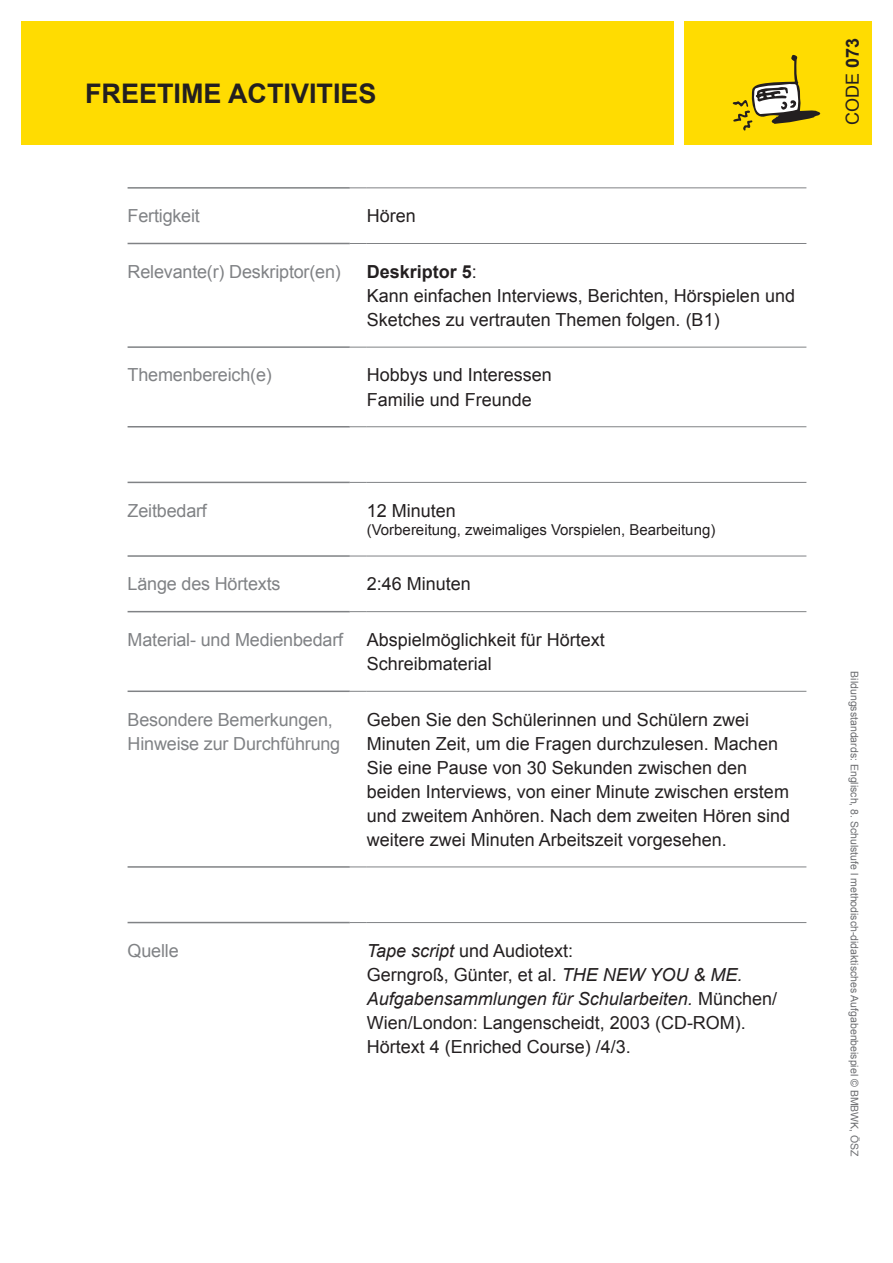
<style>
.page{position:relative;width:893px;height:1263px;background:#fff}
.page>*{position:absolute;margin:0;border:0;box-sizing:border-box;transform-origin:0 0}
.t1{font:700 27px "Arial";color:#231f20}
.t2{font:18px/24px "Arial";color:#231f20}
.t3{font:18px/24px "Arial";letter-spacing:-.01em;color:#808285}
.t4{font:15px "Arial";color:#231f20}
.t5{font:10.5px "Arial";color:#6c6d70}
.s1{font-weight:700}
.s2{font-style:italic}
</style>
<div class="page">
<div style="left:685px;top:21px;width:187px;height:124px;background:#ffdc01"></div>
<div style="left:21px;top:21px;width:652px;height:124px;background:#ffdc01"></div>
<svg style="left:733px;top:55px;width:87px;height:76px"></svg>
<hr style="left:128px;top:187px;width:222px;height:2px;background:#808285">
<hr style="left:128px;top:243px;width:222px;height:1px;background:#808285">
<hr style="left:128px;top:346px;width:222px;height:2px;background:#808285">
<hr style="left:128px;top:426px;width:222px;height:1px;background:#808285">
<hr style="left:128px;top:482px;width:222px;height:1px;background:#808285">
<hr style="left:128px;top:555px;width:222px;height:2px;background:#808285">
<hr style="left:128px;top:611px;width:222px;height:1px;background:#808285">
<hr style="left:128px;top:690px;width:222px;height:2px;background:#808285">
<hr style="left:128px;top:866px;width:222px;height:2px;background:#808285">
<hr style="left:128px;top:922px;width:222px;height:1px;background:#808285">
<svg style="left:350px;top:188px;width:17px;height:1px"></svg>
<hr style="left:367px;top:188px;width:439px;height:1px;background:#808285">
<svg style="left:350px;top:243px;width:17px;height:1px"></svg>
<hr style="left:367px;top:243px;width:439px;height:1px;background:#808285">
<svg style="left:350px;top:347px;width:17px;height:1px"></svg>
<hr style="left:367px;top:347px;width:439px;height:1px;background:#808285">
<svg style="left:350px;top:426px;width:17px;height:1px"></svg>
<hr style="left:367px;top:426px;width:439px;height:1px;background:#808285">
<svg style="left:350px;top:482px;width:17px;height:1px"></svg>
<hr style="left:367px;top:482px;width:439px;height:1px;background:#808285">
<svg style="left:350px;top:556px;width:17px;height:1px"></svg>
<hr style="left:367px;top:556px;width:439px;height:1px;background:#808285">
<svg style="left:350px;top:611px;width:17px;height:1px"></svg>
<hr style="left:367px;top:611px;width:439px;height:1px;background:#808285">
<svg style="left:350px;top:691px;width:17px;height:1px"></svg>
<hr style="left:367px;top:691px;width:439px;height:1px;background:#808285">
<svg style="left:350px;top:867px;width:17px;height:1px"></svg>
<hr style="left:367px;top:867px;width:439px;height:1px;background:#808285">
<svg style="left:350px;top:922px;width:17px;height:1px"></svg>
<hr style="left:367px;top:922px;width:439px;height:1px;background:#808285">
<h1 class="t1" style="left:85px;top:76px;width:293px">FREETIME ACTIVITIES</h1>
<p class="t3" style="left:128px;top:204px;width:74px">Fertigkeit</p>
<p class="t2" style="left:367px;top:204px;width:51px">Hören</p>
<p class="t3" style="left:128px;top:260px;width:215px">Relevante(r) Deskriptor(en)</p>
<p class="t2" style="left:367px;top:260px;width:430px"><span class="s1">Deskriptor 5</span>:<br>Kann einfachen Interviews, Berichten, Hörspielen und<br>Sketches zu vertrauten Themen folgen. (B1)</p>
<p class="t3" style="left:128px;top:363px;width:146px">Themenbereich(e)</p>
<p class="t2" style="left:367px;top:363px;width:187px">Hobbys und Interessen<br>Familie und Freunde</p>
<p class="t3" style="left:128px;top:499px;width:81px">Zeitbedarf</p>
<p class="t2" style="left:367px;top:499px;width:91px">12 Minuten</p>
<p class="t4" style="left:367px;top:520px;width:350px">(Vorbereitung, zweimaliges Vorspielen, Bearbeitung)</p>
<p class="t3" style="left:128px;top:572px;width:155px">Länge des Hörtexts</p>
<p class="t2" style="left:367px;top:572px;width:106px">2:46 Minuten</p>
<p class="t3" style="left:128px;top:628px;width:217px">Material- und Medienbedarf</p>
<p class="t2" style="left:367px;top:628px;width:240px">Abspielmöglichkeit für Hörtext<br>Schreibmaterial</p>
<p class="t3" style="left:128px;top:707px;width:214px">Besondere Bemerkungen,<br>Hinweise zur Durchführung</p>
<p class="t2" style="left:367px;top:707px;width:425px">Geben Sie den Schülerinnen und Schülern zwei Minuten Zeit, um die Fragen durchzulesen. Machen Sie eine Pause von 30 Sekunden zwischen den beiden Interviews, von einer Minute zwischen erstem und zweitem Anhören. Nach dem zweiten Hören sind weitere zwei Minuten Arbeitszeit vorgesehen.</p>
<p class="t3" style="left:128px;top:939px;width:53px">Quelle</p>
<p class="t2" style="left:367px;top:939px;width:412px"><span class="s2">Tape script</span> und Audiotext:<br>Gerngroß, Günter, et al. <span class="s2">THE NEW YOU &amp; ME.<br>Aufgabensammlungen für Schularbeiten.</span> München/ Wien/London: Langenscheidt, 2003 (CD-ROM).<br>Hörtext 4 (Enriched Course) /4/3.</p>
<p class="t2" style="left:841px;top:125px;width:89px;rotate:-90deg">CODE <span class="s1">073</span></p>
<p class="t5" style="left:861px;top:671px;width:487px;rotate:90deg">Bildungsstandards: Englisch, 8. Schulstufe l methodisch-didaktisches Aufgabenbeispiel © BMBWK, ÖSZ</p>
</div>
